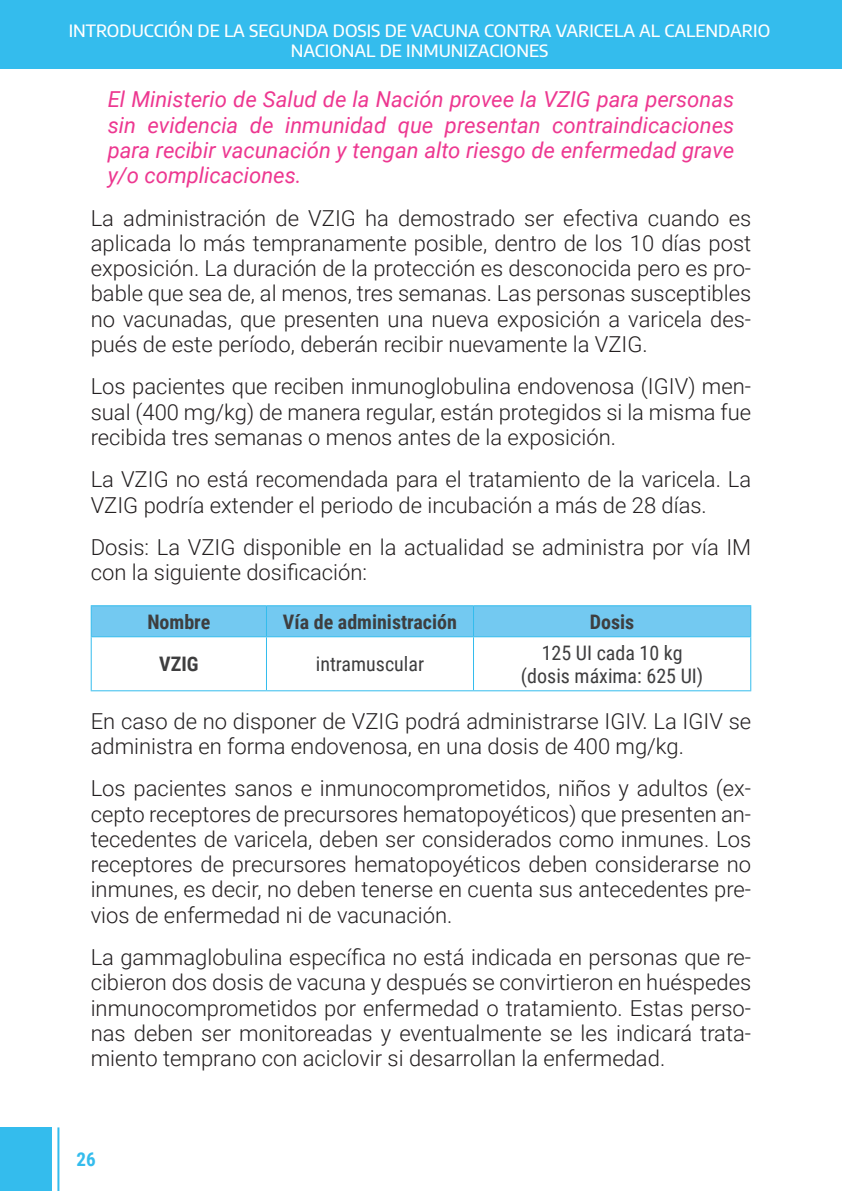
<style>
.page{position:relative;width:842px;height:1191px;background:#fff}
.page>*{position:absolute;margin:0;border:0;box-sizing:border-box;transform-origin:0 0}
.t1{font:300 22px/25.2px "Roboto";color:#231f20;text-align:justify}
.Destacado_2{font:italic 22px/25.4px "Roboto";color:#ed3790;text-align:justify}
.Tablas{font:20px/23px "Roboto Condensed";color:#3e3e3f;text-align:center}
.Tablas-2{font:700 20px "Roboto Condensed";color:#3e3e3f}
.t2{font:700 19px "Roboto Condensed";color:#34bced}
.t3{font:500 17px/20.4px "Encode Sans";color:#fff;text-align:center}
</style>
<div class="page">
<div style="left:0;top:0;width:842px;height:68px;background:#34bced"></div>
<div style="left:0;top:1127px;width:52px;height:64px;background:#34bced"></div>
<hr style="left:57px;top:1127px;width:2px;height:64px;background:#34bced">
<div style="left:92px;top:606px;width:658px;height:30px;background:#73c9f1"></div>
<hr style="left:91px;top:605px;width:175px;height:1px;background:#34bced">
<hr style="left:91px;top:606px;width:1px;height:30px;background:#34bced">
<hr style="left:266px;top:605px;width:207px;height:1px;background:#34bced">
<hr style="left:266px;top:606px;width:1px;height:30px;background:#34bced">
<hr style="left:473px;top:605px;width:278px;height:1px;background:#34bced">
<hr style="left:473px;top:606px;width:1px;height:30px;background:#34bced">
<hr style="left:750px;top:606px;width:1px;height:30px;background:#34bced">
<hr style="left:91px;top:636px;width:175px;height:1px;background:#34bced">
<hr style="left:91px;top:637px;width:1px;height:53px;background:#34bced">
<hr style="left:266px;top:636px;width:207px;height:1px;background:#34bced">
<hr style="left:266px;top:637px;width:1px;height:53px;background:#34bced">
<hr style="left:473px;top:636px;width:278px;height:1px;background:#34bced">
<hr style="left:473px;top:637px;width:1px;height:53px;background:#34bced">
<hr style="left:750px;top:637px;width:1px;height:53px;background:#34bced">
<hr style="left:91px;top:690px;width:175px;height:1px;background:#34bced">
<hr style="left:266px;top:690px;width:207px;height:1px;background:#34bced">
<hr style="left:473px;top:690px;width:278px;height:1px;background:#34bced">
<p class="t3" style="left:69px;top:19px;width:703px">INTRODUCCIÓN DE LA SEGUNDA DOSIS DE VACUNA CONTRA VARICELA AL CALENDARIO<br>NACIONAL DE INMUNIZACIONES</p>
<p class="Destacado_2" style="left:108px;top:86px;width:628px">El Ministerio de Salud de la Nación provee la VZIG para personas sin evidencia de inmunidad que presentan contraindicaciones para recibir vacunación y tengan alto riesgo de enfermedad grave y/o complicaciones.</p>
<p class="t1" style="left:91px;top:204px;width:662px">La administración de VZIG ha demostrado ser efectiva cuando es aplicada lo más tempranamente posible, dentro de los 10 días post exposición. La duración de la protección es desconocida pero es pro&shy;bable que sea de, al menos, tres semanas. Las personas susceptibles no vacunadas, que presenten una nueva exposición a varicela des&shy;pués de este período, deberán recibir nuevamente la VZIG.</p>
<p class="t1" style="left:91px;top:373px;width:662px">Los pacientes que reciben inmunoglobulina endovenosa (IGIV) men&shy;sual (400 mg/kg) de manera regular, están protegidos si la misma fue recibida tres semanas o menos antes de la exposición.</p>
<p class="t1" style="left:91px;top:466px;width:662px">La VZIG no está recomendada para el tratamiento de la varicela. La<br>VZIG podría extender el periodo de incubación a más de 28 días.</p>
<p class="t1" style="left:91px;top:534px;width:662px">Dosis: La VZIG disponible en la actualidad se administra por vía IM con la siguiente dosificación:</p>
<p class="Tablas-2" style="left:147px;top:607px;width:64px">Nombre</p>
<p class="Tablas-2" style="left:283px;top:607px;width:176px">Vía de administración</p>
<p class="Tablas-2" style="left:590px;top:607px;width:46px">Dosis</p>
<p class="Tablas-2" style="left:159px;top:650px;width:41px">VZIG</p>
<p class="Tablas" style="left:316px;top:652px;width:110px">intramuscular</p>
<p class="Tablas" style="left:521px;top:640px;width:184px">125 UI cada 10 kg (dosis máxima: 625 UI)</p>
<p class="t1" style="left:91px;top:707px;width:662px">En caso de no disponer de VZIG podrá administrarse IGIV. La IGIV se administra en forma endovenosa, en una dosis de 400 mg/kg.</p>
<p class="t1" style="left:91px;top:775px;width:662px">Los pacientes sanos e inmunocomprometidos, niños y adultos (ex&shy;cepto receptores de precursores hematopoyéticos) que presenten an&shy;tecedentes de varicela, deben ser considerados como inmunes. Los receptores de precursores hematopoyéticos deben considerarse no inmunes, es decir, no deben tenerse en cuenta sus antecedentes pre&shy;vios de enfermedad ni de vacunación.</p>
<p class="t1" style="left:91px;top:944px;width:662px">La gammaglobulina específica no está indicada en personas que re&shy;cibieron dos dosis de vacuna y después se convirtieron en huéspedes inmunocomprometidos por enfermedad o tratamiento. Estas perso&shy;nas deben ser monitoreadas y eventualmente se les indicará trata&shy;miento temprano con aciclovir si desarrollan la enfermedad.</p>
<p class="t2" style="left:77px;top:1146px;width:21px">26</p>
</div>
